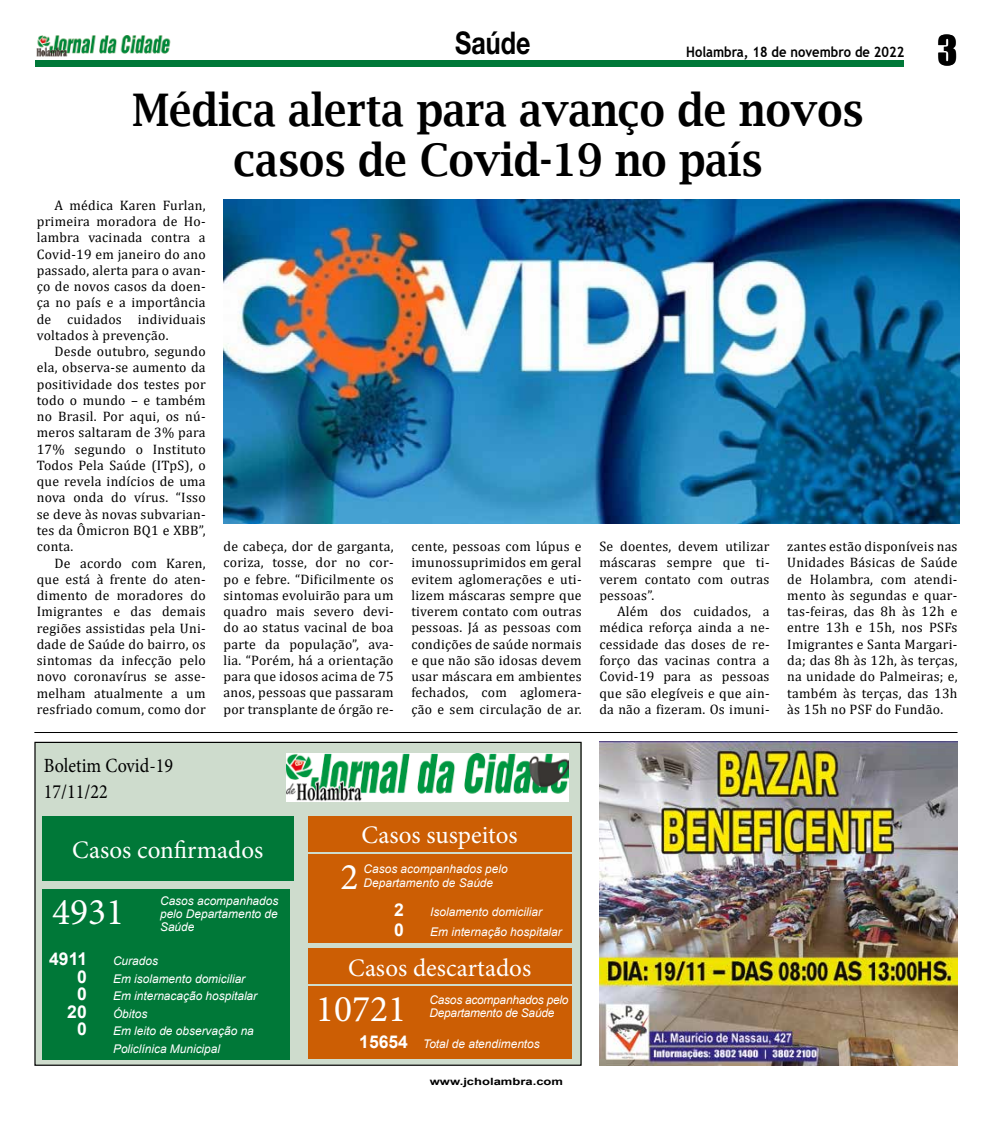
<style>
.page{position:relative;width:993px;height:1124px;background:#fff}
.page>*{position:absolute;margin:0;border:0;box-sizing:border-box;transform-origin:0 0}
.t1{font:600 45px/50px "Lucida Bright";color:#000;text-align:center;scale:.9 1}
.t2{font:37.75px "Minion Pro";color:#fff}
.t3{font:37.5px "Impact";color:#000}
.t4{font:700 31.25px "Helvetica Neue";color:#000;scale:.8 1}
.t5{font:25.12px "Minion Pro";color:#fff}
.t6{font:20.12px/25.1px "Minion Pro";color:#000;scale:.9 1}
.t7{font:700 17.62px "Arial";color:#fff}
.t8{font:700 14.38px "Trebuchet MS";color:#000;scale:.9 1}
.t9{font:13.75px/16.2px "Cambria";letter-spacing:.02em;color:#000;text-align:justify}
.t10{font:italic 12px/13.2px "Arial";color:#fff}
.t11{font:italic 12px/13.2px "Arial";letter-spacing:-.02em;color:#fff}
.t12{font:700 10px "Arial";color:#000;scale:1.3 1}
.s1{font-weight:700;font-style:normal;font-size:17.62px}
</style>
<div class="page">
<div style="left:35px;top:60px;width:869px;height:7px;background:#007838"></div>
<img style="left:36px;top:35px;width:135px;height:22px">
<img style="left:599px;top:741px;width:358px;height:323px">
<div style="left:35px;top:742px;width:546px;height:323px;background:#cedccd"></div>
<div style="left:42px;top:888px;width:248px;height:170px;background:#007838"></div>
<div style="left:307px;top:853px;width:264px;height:89px;background:#cc5e04"></div>
<div style="left:307px;top:986px;width:264px;height:72px;background:#cc5e04"></div>
<div style="left:42px;top:816px;width:251px;height:64px;background:#007838"></div>
<div style="left:307px;top:816px;width:264px;height:35px;background:#cc5e04"></div>
<div style="left:307px;top:948px;width:264px;height:35px;background:#cc5e04"></div>
<img style="left:286px;top:753px;width:282px;height:48px">
<hr style="left:34px;top:732px;width:923px;height:1px;background:#000">
<img style="left:223px;top:199px;width:736px;height:324px">
<h3 class="t4" style="left:455px;top:24px;width:95px">Saúde</h3>
<p class="t8" style="left:686px;top:43px;width:244px">Holambra, 18 de novembro de 2022</p>
<h1 class="t1" style="left:132px;top:85px;width:813px">Médica alerta para avanço de novos casos de Covid-19 no país</h1>
<h3 class="t3" style="left:937px;top:21px;width:21px">3</h3>
<p class="t9" style="left:37px;top:197px;width:170px;text-indent:18px">A médica Karen Furlan, primeira moradora de Ho&shy;lambra vacinada contra a Covid-19 em janeiro do ano passado, alerta para o avan&shy;ço de novos casos da doen&shy;ça no país e a importância de cuidados individuais voltados à prevenção.</p>
<p class="t9" style="left:37px;top:343px;width:170px;text-indent:18px">Desde outubro, segundo ela, observa-se aumento da positividade dos testes por todo o mundo – e também no Brasil. Por aqui, os nú&shy;meros saltaram de 3% para 17% segundo o Instituto Todos Pela Saúde (ITpS), o que revela indícios de uma nova onda do vírus. “Isso se deve às novas subvarian&shy;tes da Ômicron BQ1 e XBB”, conta.</p>
<p class="t9" style="left:37px;top:554px;width:170px;text-indent:18px">De acordo com Karen, que está à frente do aten&shy;dimento de moradores do Imigrantes e das demais regiões assistidas pela Uni&shy;dade de Saúde do bairro, os sintomas da infecção pelo novo coronavírus se asse&shy;melham atualmente a um resfriado comum, como dor</p>
<h3 class="t6" style="left:44px;top:753px;width:145px">Boletim Covid-19<br>17/11/22</h3>
<p class="t9" style="left:223px;top:538px;width:172px">de cabeça, dor de garganta, coriza, tosse, dor no cor&shy;po e febre. “Dificilmente os sintomas evoluirão para um quadro mais severo devi&shy;do ao status vacinal de boa parte da população”, ava&shy;lia. “Porém, há a orientação para que idosos acima de 75 anos, pessoas que passaram por transplante de órgão re-</p>
<p class="t9" style="left:411px;top:538px;width:172px">cente, pessoas com lúpus e imunossuprimidos em geral evitem aglomerações e uti&shy;lizem máscaras sempre que tiverem contato com outras pessoas. Já as pessoas com condições de saúde normais e que não são idosas devem usar máscara em ambientes fechados, com aglomera&shy;ção e sem circulação de ar.</p>
<p class="t9" style="left:599px;top:538px;width:172px">Se doentes, devem utilizar máscaras sempre que ti&shy;verem contato com outras pessoas”.</p>
<p class="t9" style="left:599px;top:603px;width:172px;text-indent:18px">Além dos cuidados, a médica reforça ainda a ne&shy;cessidade das doses de re&shy;forço das vacinas contra a Covid-19 para as pessoas que são elegíveis e que ain&shy;da não a fizeram. Os imuni-</p>
<h3 class="t5" style="left:72px;top:832px;width:192px">Casos confirmados</h3>
<h2 class="t2" style="left:52px;top:886px;width:74px">4931</h2>
<p class="t10" style="left:160px;top:894px;width:120px;text-align:justify">Casos acompanhados pelo Departamento de Saúde</p>
<p class="t7" style="left:49px;top:946px;width:39px">4911</p>
<p class="t10" style="left:113px;top:954px;width:46px">Curados</p>
<p class="t7" style="left:77px;top:963px;width:11px">0</p>
<p class="t10" style="left:113px;top:971px;width:134px">Em isolamento domiciliar</p>
<p class="t7" style="left:77px;top:981px;width:11px">0</p>
<p class="t10" style="left:113px;top:989px;width:146px">Em internacação hospitalar</p>
<p class="t7" style="left:67px;top:999px;width:21px">20</p>
<p class="t10" style="left:113px;top:1007px;width:36px">Óbitos</p>
<p class="t7" style="left:77px;top:1016px;width:11px">0</p>
<p class="t10" style="left:113px;top:1022px;width:142px;line-height:17.6px">Em leito de observação na<br>Policlínica Municipal</p>
<h3 class="t5" style="left:361px;top:818px;width:157px">Casos suspeitos</h3>
<h2 class="t2" style="left:340px;top:851px;width:20px">2</h2>
<p class="t10" style="left:363px;top:862px;width:146px">Casos acompanhados pelo<br>Departamento de Saúde</p>
<p class="t7" style="left:394px;top:896px;width:11px">2</p>
<p class="t10" style="left:430px;top:904px;width:113px">Isolamento domiciliar</p>
<p class="t7" style="left:394px;top:917px;width:11px">0</p>
<p class="t10" style="left:430px;top:925px;width:133px">Em internação hospitalar</p>
<h3 class="t5" style="left:348px;top:950px;width:184px">Casos descartados</h3>
<h2 class="t2" style="left:316px;top:983px;width:92px">10721</h2>
<p class="t11" style="left:429px;top:993px;width:140px">Casos acompanhados pelo<br>Departamento de Saúde</p>
<p class="t10" style="left:359px;top:1037px;width:182px"><span class="s1">15654</span> Total de atendimentos</p>
<p class="t12" style="left:429px;top:1074px;width:104px">www.jcholambra.com</p>
<p class="t9" style="left:787px;top:538px;width:172px">zantes estão disponíveis nas Unidades Básicas de Saúde de Holambra, com atendi&shy;mento às segundas e quar&shy;tas-feiras, das 8h às 12h e entre 13h e 15h, nos PSFs Imigrantes e Santa Margari&shy;da; das 8h às 12h, às terças, na unidade do Palmeiras; e, também às terças, das 13h às 15h no PSF do Fundão.</p>
</div>
